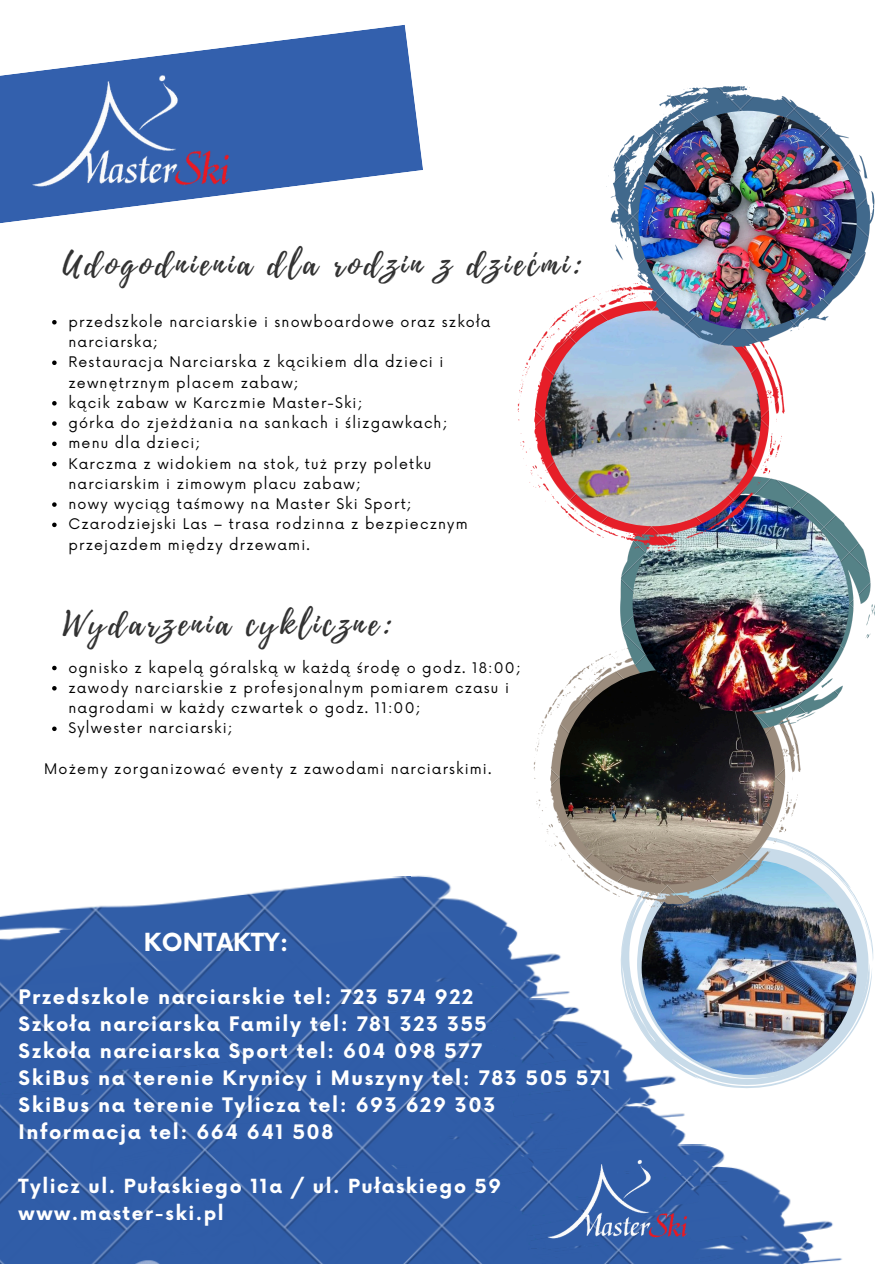
<style>
.page{position:relative;width:894px;height:1264px;background:#fff}
.page>*{position:absolute;margin:0;border:0;box-sizing:border-box;transform-origin:0 0}
.t1{font:33px "Playlist Script";letter-spacing:.1em;color:#323232}
.t2{font:700 24.3px "Now";color:#fff}
.t3{font:700 19.5px/27px "Now";letter-spacing:.08em;color:#fff}
.t4{font:700 19.05px/27px "Now";letter-spacing:.08em;color:#fff}
.t5{font:14.25px/20.2px "Now";letter-spacing:.08em;color:#000}
</style>
<div class="page">
<svg style="left:625px;top:847px;width:248px;height:241px"></svg>
<img style="left:641px;top:859px;width:215px;height:215px;border-radius:50%">
<img style="left:760px;top:1178px;width:82px;height:85px">
<img style="left:0;top:875px;width:610px;height:210px">
<img style="left:533px;top:651px;width:268px;height:261px">
<img style="left:620px;top:482px;width:254px;height:248px">
<img style="left:559px;top:669px;width:215px;height:215px;border-radius:50%">
<img style="left:632px;top:495px;width:216px;height:216px;border-radius:50%">
<img style="left:517px;top:291px;width:268px;height:262px">
<img style="left:545px;top:310px;width:215px;height:216px;border-radius:50%">
<img style="left:606px;top:86px;width:268px;height:261px">
<img style="left:638px;top:111px;width:218px;height:218px;border-radius:50%">
<img style="left:604px;top:1085px;width:156px;height:178px">
<img style="left:0;top:1038px;width:604px;height:225px">
<svg style="left:0;top:25px;width:423px;height:199px;fill:#3360ad"></svg>
<img style="left:25px;top:41px;width:237px;height:169px">
<img style="left:542px;top:1135px;width:169px;height:119px">
<svg style="left:52px;top:665px;width:5px;height:5px"></svg>
<svg style="left:52px;top:686px;width:5px;height:4px"></svg>
<svg style="left:52px;top:726px;width:5px;height:5px"></svg>
<svg style="left:52px;top:320px;width:5px;height:4px"></svg>
<svg style="left:52px;top:360px;width:5px;height:5px"></svg>
<svg style="left:52px;top:401px;width:5px;height:4px"></svg>
<svg style="left:52px;top:421px;width:5px;height:5px"></svg>
<svg style="left:52px;top:441px;width:5px;height:5px"></svg>
<svg style="left:52px;top:462px;width:5px;height:4px"></svg>
<svg style="left:52px;top:502px;width:5px;height:5px"></svg>
<svg style="left:52px;top:522px;width:5px;height:5px"></svg>
<p class="t1" style="left:63px;top:240px;width:520px">Udogodnienia dla rodzin z dziecmi:</p>
<p class="t5" style="left:68px;top:312px;width:423px">przedszkole narciarskie i snowboardowe oraz szkoła narciarska;</p>
<p class="t5" style="left:68px;top:353px;width:376px">Restauracja Narciarska z kącikiem dla dzieci i zewnętrznym placem zabaw;</p>
<p class="t5" style="left:68px;top:393px;width:295px">kącik zabaw w Karczmie Master-Ski;</p>
<p class="t5" style="left:68px;top:413px;width:380px">górka do zjeżdżania na sankach i ślizgawkach;</p>
<p class="t5" style="left:68px;top:434px;width:133px">menu dla dzieci;</p>
<p class="t5" style="left:68px;top:454px;width:364px">Karczma z widokiem na stok, tuż przy poletku narciarskim i zimowym placu zabaw;</p>
<p class="t5" style="left:68px;top:494px;width:344px">nowy wyciąg taśmowy na Master Ski Sport;</p>
<p class="t5" style="left:68px;top:515px;width:400px">Czarodziejski Las – trasa rodzinna z bezpiecznym przejazdem między drzewami.</p>
<p class="t1" style="left:63px;top:600px;width:330px">Wydarzenia cykliczne:</p>
<p class="t5" style="left:68px;top:658px;width:453px">ognisko z kapelą góralską w każdą środę o godz. 18:00;</p>
<p class="t5" style="left:68px;top:678px;width:442px">zawody narciarskie z profesjonalnym pomiarem czasu i nagrodami w każdy czwartek o godz. 11:00;</p>
<p class="t5" style="left:68px;top:718px;width:166px">Sylwester narciarski;</p>
<h1 class="t5" style="left:44px;top:759px;width:448px">Możemy zorganizować eventy z zawodami narciarskimi.</h1>
<h2 class="t2" style="left:144px;top:929px;width:146px">KONTAKTY:</h2>
<p class="t3" style="left:19px;top:984px;width:593px">Przedszkole narciarskie tel: 723 574 922<br>Szkoła narciarska Family tel: 781 323 355<br>Szkoła narciarska Sport tel: 604 098 577<br>SkiBus na terenie Krynicy i Muszyny tel: 783 505 571<br>SkiBus na terenie Tylicza tel: 693 629 303<br>Informacja tel: 664 641 508</p>
<p class="t4" style="left:19px;top:1174px;width:484px">Tylicz ul. Pułaskiego 11a / ul. Pułaskiego 59 www.master-ski.pl</p>
</div>
